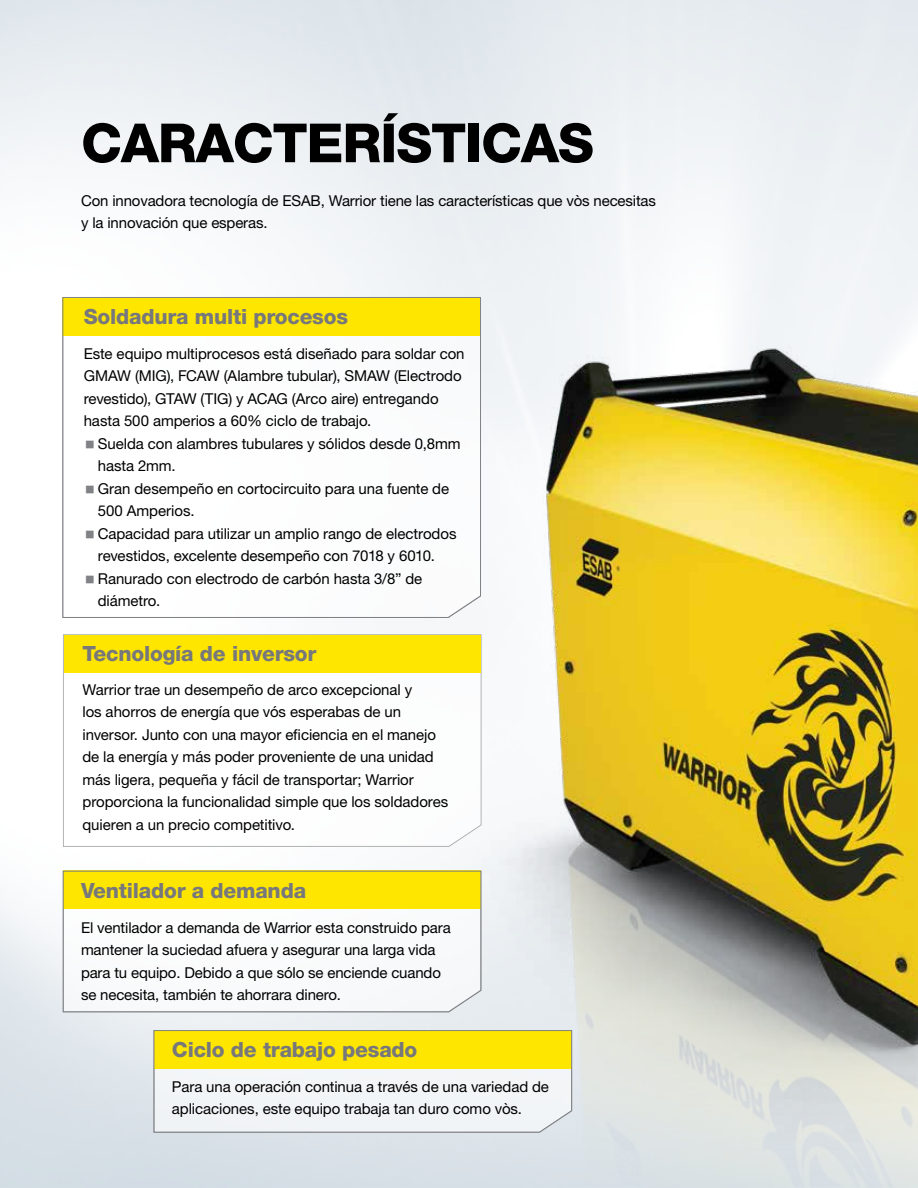
<style>
.page{position:relative;width:918px;height:1188px;background:#fff}
.page>*{position:absolute;margin:0;border:0;box-sizing:border-box;transform-origin:0 0}
.t1{font:800 54px "Helvetica Neue LT Std";letter-spacing:-.02em;color:#000}
.t2{font:800 21px "Helvetica Neue LT Std";letter-spacing:-.01em;color:#77787b}
.t3{font:15px/22.5px "Helvetica Neue LT Std";letter-spacing:-.005em;color:#000}
.s1{color:#808285}
</style>
<div class="page">
<img style="left:465px;top:313px;width:453px;height:875px">
<svg style="left:153px;top:1030px;width:419px;height:103px"></svg>
<svg style="left:62px;top:870px;width:420px;height:143px"></svg>
<svg style="left:63px;top:634px;width:419px;height:213px"></svg>
<div style="left:64px;top:635px;width:417px;height:38px;background:#ffe600"></div>
<svg style="left:62px;top:297px;width:419px;height:321px"></svg>
<h1 class="t1" style="left:81px;top:111px;width:508px">Caract eríst icas</h1>
<p class="t3" style="left:81px;top:189px;width:577px">Con innovadora tecnología de ESAB, Warrior tiene las características que vòs necesitas y la innovación que esperas.</p>
<h2 class="t2" style="left:84px;top:305px;width:266px">Soldadura multi procesos</h2>
<p class="t3" style="left:84px;top:342px;width:382px">Este equipo multiprocesos está diseñado para soldar con GMAW (MIG), FCAW (Alambre tubular), SMAW (Electrodo revestido), GTAW (TIG) y ACAG (Arco aire) entregando hasta 500 amperios a 60% ciclo de trabajo.</p>
<p class="t3" style="left:98px;top:432px;width:364px;text-indent:-12px"><span class="s1">■</span> Suelda con alambres tubulares y sólidos desde 0,8mm hasta 2mm.</p>
<p class="t3" style="left:98px;top:477px;width:353px;text-indent:-12px"><span class="s1">■</span> Gran desempeño en cortocircuito para una fuente de<br>500 Amperios.</p>
<p class="t3" style="left:98px;top:522px;width:360px;text-indent:-12px"><span class="s1">■</span> Capacidad para utilizar un amplio rango de electrodos revestidos, excelente desempeño con 7018 y 6010.</p>
<p class="t3" style="left:98px;top:567px;width:326px;text-indent:-12px"><span class="s1">■</span> Ranurado con electrodo de carbón hasta 3/8” de diámetro.</p>
<h2 class="t2" style="left:82px;top:641px;width:236px">Tecnología de inversor</h2>
<p class="t3" style="left:82px;top:678px;width:367px">Warrior trae un desempeño de arco excepcional y<br>los ahorros de energía que vós esperabas de un inversor. Junto con una mayor eficiencia en el manejo de la energía y más poder proveniente de una unidad más ligera, pequeña y fácil de transportar; Warrior proporciona la funcionalidad simple que los soldadores quieren a un precio competitivo.</p>
<h2 class="t2" style="left:81px;top:878px;width:227px">Ventilador a demanda</h2>
<p class="t3" style="left:81px;top:916px;width:371px">El ventilador a demanda de Warrior esta construido para mantener la suciedad afuera y asegurar una larga vida para tu equipo. Debido a que sólo se enciende cuando se necesita, también te ahorrara dinero.</p>
<h2 class="t2" style="left:172px;top:1038px;width:247px">Ciclo de trabajo pesado</h2>
<p class="t3" style="left:172px;top:1075px;width:379px">Para una operación continua a través de una variedad de aplicaciones, este equipo trabaja tan duro como vòs.</p>
</div>
